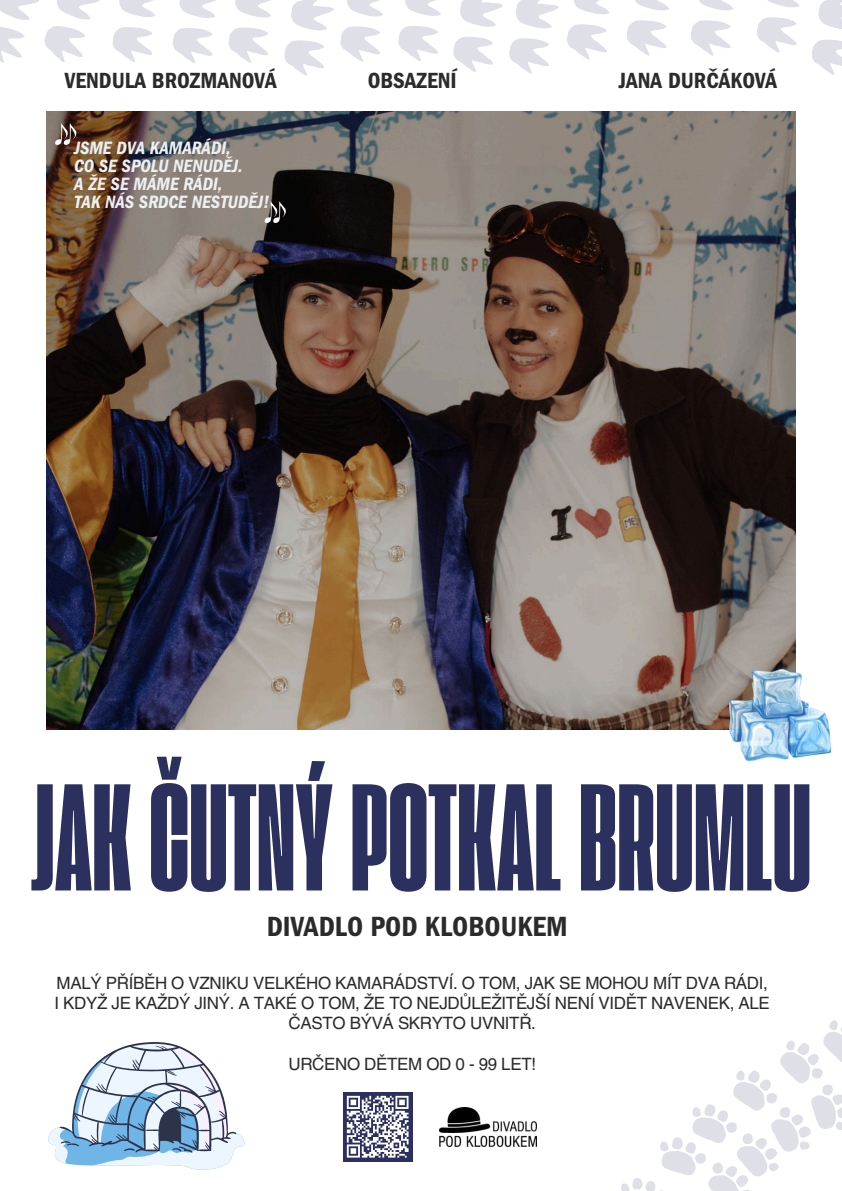
<style>
.page{position:relative;width:842px;height:1191px;background:#fff}
.page>*{position:absolute;margin:0;border:0;box-sizing:border-box;transform-origin:0 0}
.t1{font:159.8px "Extenda 30 Deca";color:#2b305f}
.t2{font:28.7px "Anonymous";color:#2b2b2b}
.t3{font:22.7px "Anonymous";color:#2b2b2b}
.t4{font:18.5px/18.1px "Anonymous";color:#edf0f2}
.t5{font:17px/20.2px "Helvetica LT Pro";letter-spacing:-.02em;color:#2b2b2b;text-align:center}
</style>
<div class="page">
<img style="left:47px;top:112px;width:748px;height:617px">
<img style="left:439px;top:1107px;width:98px;height:39px">
<div style="left:343px;top:1091px;width:69px;height:70px;background:#2b305f"></div>
<svg style="left:346px;top:1095px;width:63px;height:63px"></svg>
<svg style="left:48px;top:1042px;width:197px;height:128px"></svg>
<svg style="left:621px;top:1020px;width:221px;height:171px"></svg>
<svg style="left:0;top:27px;width:25px;height:36px"></svg>
<svg style="left:0;top:0;width:39px;height:20px"></svg>
<svg style="left:45px;top:0;width:55px;height:62px"></svg>
<svg style="left:113px;top:27px;width:39px;height:35px"></svg>
<svg style="left:119px;top:0;width:36px;height:17px"></svg>
<svg style="left:173px;top:28px;width:40px;height:35px"></svg>
<svg style="left:179px;top:0;width:37px;height:18px"></svg>
<svg style="left:228px;top:27px;width:40px;height:36px"></svg>
<svg style="left:235px;top:0;width:36px;height:18px"></svg>
<svg style="left:284px;top:40px;width:40px;height:36px"></svg>
<svg style="left:291px;top:0;width:43px;height:31px"></svg>
<svg style="left:340px;top:26px;width:40px;height:36px"></svg>
<svg style="left:347px;top:0;width:36px;height:17px"></svg>
<svg style="left:398px;top:26px;width:40px;height:35px"></svg>
<svg style="left:405px;top:0;width:36px;height:16px"></svg>
<svg style="left:453px;top:37px;width:40px;height:35px"></svg>
<svg style="left:460px;top:0;width:43px;height:27px"></svg>
<svg style="left:509px;top:38px;width:40px;height:36px"></svg>
<svg style="left:516px;top:0;width:43px;height:28px"></svg>
<svg style="left:567px;top:24px;width:40px;height:36px"></svg>
<svg style="left:574px;top:0;width:36px;height:14px"></svg>
<svg style="left:627px;top:20px;width:40px;height:36px"></svg>
<svg style="left:635px;top:0;width:34px;height:10px"></svg>
<svg style="left:691px;top:20px;width:40px;height:36px"></svg>
<svg style="left:699px;top:0;width:34px;height:10px"></svg>
<svg style="left:757px;top:17px;width:40px;height:36px"></svg>
<svg style="left:767px;top:0;width:32px;height:7px"></svg>
<svg style="left:812px;top:39px;width:30px;height:36px"></svg>
<svg style="left:818px;top:0;width:24px;height:29px"></svg>
<img style="left:730px;top:669px;width:100px;height:91px">
<svg style="left:55px;top:123px;width:23px;height:23px"></svg>
<svg style="left:264px;top:201px;width:23px;height:23px"></svg>
<h3 class="t3" style="left:65px;top:67px;width:213px">VENDULA BROZMANOVÁ</h3>
<h3 class="t3" style="left:368px;top:67px;width:91px">OBSAZENÍ</h3>
<h3 class="t3" style="left:619px;top:67px;width:160px">JANA DURČÁKOVÁ</h3>
<p class="t4" style="left:74px;top:138px;width:197px">JSME DVA KAMARÁDI,<br>CO SE SPOLU NENUDĚJ.<br>A ŽE SE MÁME RÁDI,<br>TAK NÁS SRDCE NESTUDĚJ!</p>
<h1 class="t1" style="left:31px;top:731px;width:782px">JAK ČUTNÝ POTKAL BRUMLU</h1>
<h2 class="t2" style="left:267px;top:909px;width:302px">DIVADLO POD KLOBOUKEM</h2>
<p class="t5" style="left:55px;top:972px;width:717px">MALÝ PŘÍBĚH O VZNIKU VELKÉHO KAMARÁDSTVÍ. O TOM, JAK SE MOHOU MÍT DVA RÁDI,<br>I KDYŽ JE KAŽDÝ JINÝ. A TAKÉ O TOM, ŽE TO NEJDŮLEŽITĚJŠÍ NENÍ VIDĚT NAVENEK, ALE<br>ČASTO BÝVÁ SKRYTO UVNITŘ.</p>
<p class="t5" style="left:288px;top:1053px;width:249px">URČENO DĚTEM OD 0 - 99 LET!</p>
</div>
